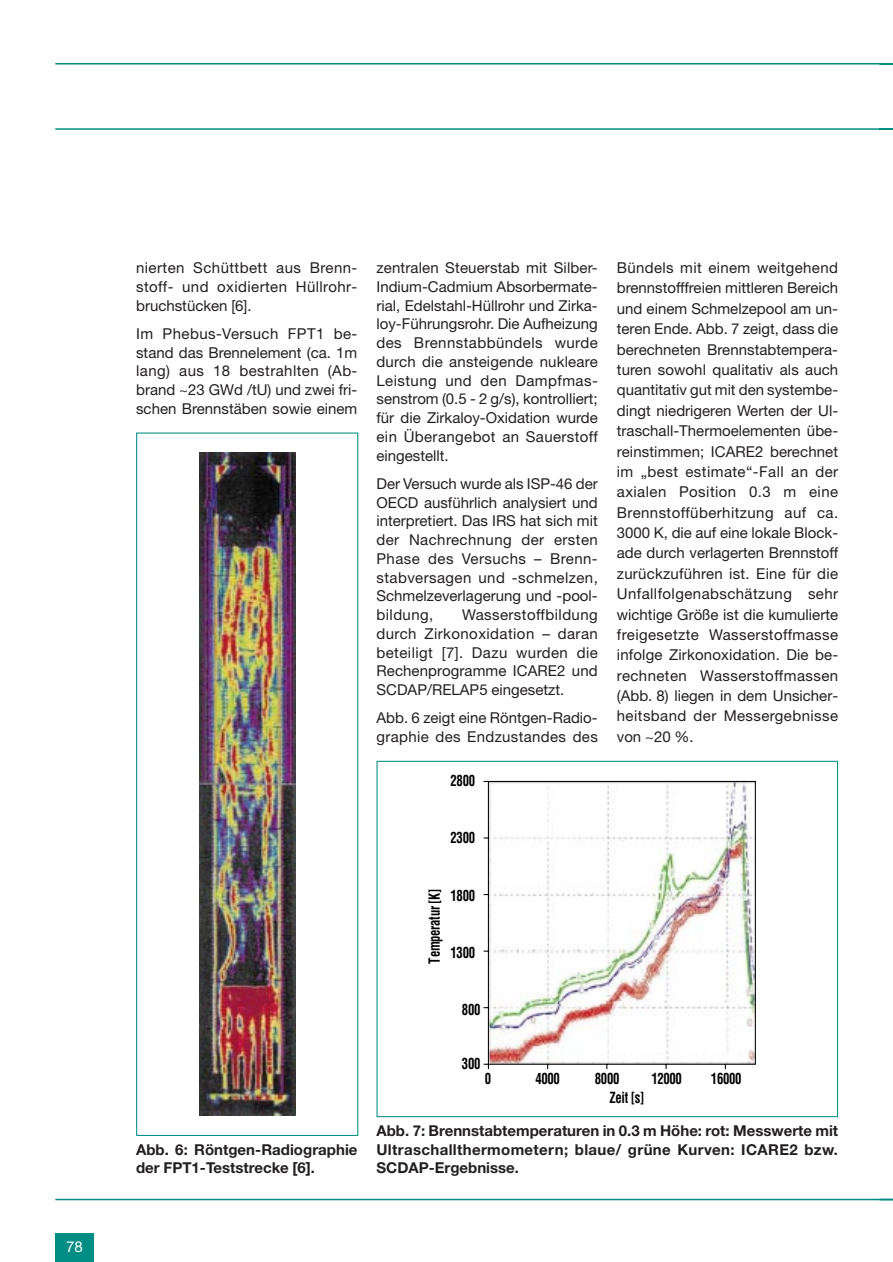
<style>
.page{position:relative;width:893px;height:1262px;background:#fff}
.page>*{position:absolute;margin:0;border:0;box-sizing:border-box;transform-origin:0 0}
.t1{font:15px/18.8px "Helvetica Neue";color:#231f20;text-align:justify}
.t2{font:700 15px/18.8px "Helvetica Neue";color:#231f20}
.t3{font:700 condensed 15px "Helvetica";letter-spacing:-.025em;color:#000;scale:.85 1}
.t4{font:15px/18.8px "Helvetica Neue";letter-spacing:.025em;color:#231f20}
.t5{font:15px "Helvetica Neue";color:#fff}
</style>
<div class="page">
<hr style="left:55px;top:63px;width:837px;height:1px;background:#008e84">
<hr style="left:55px;top:128px;width:837px;height:2px;background:#008e84">
<hr style="left:55px;top:1198px;width:837px;height:2px;background:#008e84">
<div style="left:55px;top:1233px;width:39px;height:29px;background:#008e84"></div>
<img style="left:200px;top:453px;width:96px;height:662px">
<div style="left:136px;top:432px;width:222px;height:703px;border:1px solid #008e84"></div>
<svg style="left:483px;top:780px;width:273px;height:290px"></svg>
<p class="t5" style="left:66px;top:1241px;width:18px">78</p>
<p class="t1" style="left:136px;top:260px;width:223px">nierten Schüttbett aus Brenn&shy;stoff- und oxidierten Hüllrohr&shy;bruchstücken [6].</p>
<p class="t1" style="left:136px;top:325px;width:223px">Im Phebus-Versuch FPT1 be&shy;stand das Brennelement (ca. 1m lang) aus 18 bestrahlten (Ab&shy;brand ~23 GWd /tU) und zwei fri&shy;schen Brennstäben sowie einem</p>
<p class="t2" style="left:136px;top:1141px;width:223px">Abb. 6: Röntgen-Radiographie der FPT1-Teststrecke [6].</p>
<p class="t1" style="left:376px;top:260px;width:223px">zentralen Steuerstab mit Silber-Indium-Cadmium Absorbermate&shy;rial, Edelstahl-Hüllrohr und Zirka&shy;loy-Führungsrohr. Die Aufheizung des Brennstabbündels wurde durch die ansteigende nukleare Leistung und den Dampfmas&shy;senstrom (0.5 - 2 g/s), kontrolliert; für die Zirkaloy-Oxidation wurde ein Überangebot an Sauerstoff eingestellt.</p>
<p class="t1" style="left:376px;top:475px;width:223px">Der Versuch wurde als ISP-46 der OECD ausführlich analysiert und interpretiert. Das IRS hat sich mit der Nachrechnung der ersten Phase des Versuchs – Brenn&shy;stabversagen und -schmelzen, Schmelzeverlagerung und -pool&shy;bildung,</p>
<p class="t1" style="left:376px;top:607px;width:223px;text-indent:85px">Wasserstoffbildung durch Zirkonoxidation – daran beteiligt [7]. Dazu wurden die Rechenprogramme ICARE2 und SCDAP/RELAP5 eingesetzt.</p>
<p class="t4" style="left:376px;top:710px;width:223px">Abb. 6 zeigt eine Röntgen-Radio&shy;graphie des Endzustandes des</p>
<p class="t3" style="left:450px;top:774px;width:30px">2800</p>
<p class="t3" style="left:450px;top:832px;width:30px">2300</p>
<p class="t3" style="left:428px;top:963px;width:90px;rotate:-90deg">Temperatur [K]</p>
<p class="t3" style="left:450px;top:889px;width:30px">1800</p>
<p class="t3" style="left:450px;top:946px;width:30px">1300</p>
<p class="t3" style="left:462px;top:1004px;width:23px">800</p>
<p class="t3" style="left:462px;top:1057px;width:23px">300</p>
<p class="t1" style="left:617px;top:259px;width:223px;line-height:20.4px">Bündels mit einem weitgehend brennstofffreien mittleren Bereich und einem Schmelzepool am un&shy;teren Ende. Abb. 7 zeigt, dass die berechneten Brennstabtempera&shy;turen sowohl qualitativ als auch quantitativ gut mit den systembe&shy;dingt niedrigeren Werten der Ul&shy;traschall-Thermoelementen übe&shy;reinstimmen; ICARE2 berechnet im „best estimate“-Fall an der axialen Position 0.3 m eine Brennstoffüberhitzung auf ca.<br>3000 K, die auf eine lokale Block&shy;ade durch verlagerten Brennstoff zurückzuführen ist. Eine für die Unfallfolgenabschätzung sehr wichtige Größe ist die kumulierte freigesetzte Wasserstoffmasse infolge Zirkonoxidation. Die be&shy;rechneten Wasserstoffmassen (Abb. 8) liegen in dem Unsicher&shy;heitsband der Messergebnisse von ~20 %.</p>
<p class="t3" style="left:485px;top:1073px;width:9px">0</p>
<p class="t3" style="left:535px;top:1073px;width:30px">4000</p>
<p class="t3" style="left:595px;top:1073px;width:30px">8000</p>
<p class="t3" style="left:651px;top:1073px;width:37px">12000</p>
<p class="t3" style="left:711px;top:1073px;width:37px">16000</p>
<p class="t3" style="left:609px;top:1092px;width:43px">Zeit [s]</p>
<p class="t2" style="left:376px;top:1122px;width:463px;text-align:justify">Abb. 7: Brennstabtemperaturen in 0.3 m Höhe: rot: Messwerte mit Ultraschallthermometern; blaue/ grüne Kurven: ICARE2 bzw.<br>SCDAP-Ergebnisse.</p>
</div>
